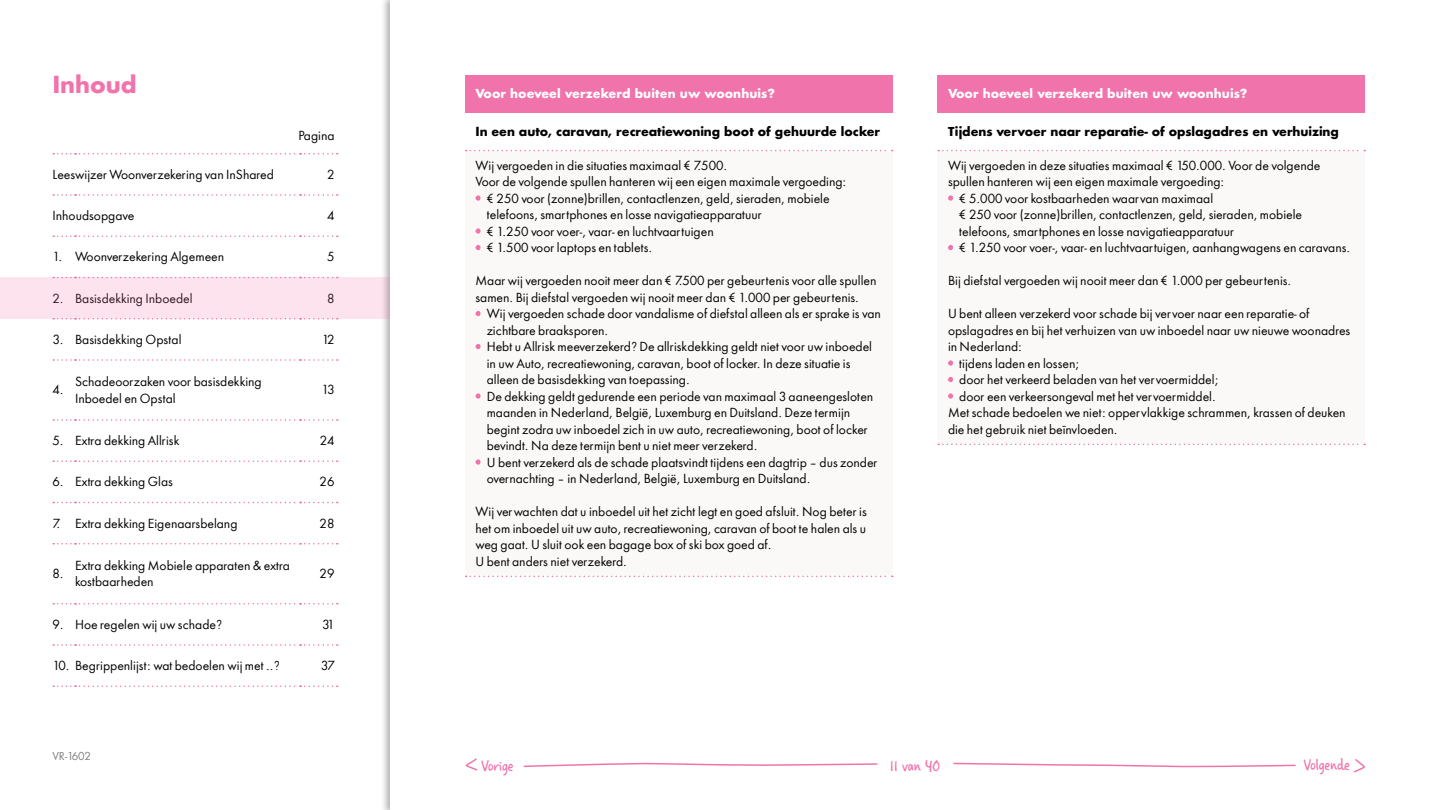
<style>
.page{position:relative;width:1440px;height:810px;background:#fff}
.page>*{position:absolute;margin:0;border:0;box-sizing:border-box;transform-origin:0 0}
.t1{font:700 22.5px "In Shared Sans";letter-spacing:-.01em;color:#f173ac}
.t2{font:16.5px "Casino Hand";letter-spacing:-.01em;color:#f173ac}
.t3{font:12px/16.5px "In Shared Sans";color:#000}
.t4{font:700 12px "In Shared Sans";letter-spacing:-.01em;color:#000}
.t5{font:700 12px "In Shared Sans";color:#fff}
.t6{font:10.5px "In Shared Sans";letter-spacing:-.01em;color:#808080}
</style>
<div class="page">
<svg style="left:53px;top:153px;width:285px;height:1px"></svg>
<svg style="left:53px;top:194px;width:285px;height:2px"></svg>
<svg style="left:53px;top:236px;width:285px;height:1px"></svg>
<svg style="left:53px;top:277px;width:285px;height:1px"></svg>
<svg style="left:53px;top:319px;width:285px;height:1px"></svg>
<svg style="left:53px;top:359px;width:285px;height:2px"></svg>
<svg style="left:53px;top:419px;width:285px;height:2px"></svg>
<svg style="left:53px;top:460px;width:285px;height:2px"></svg>
<svg style="left:53px;top:502px;width:285px;height:1px"></svg>
<svg style="left:53px;top:543px;width:285px;height:1px"></svg>
<svg style="left:53px;top:603px;width:285px;height:1px"></svg>
<svg style="left:53px;top:644px;width:285px;height:2px"></svg>
<svg style="left:53px;top:686px;width:285px;height:1px"></svg>
<svg style="left:523px;top:763px;width:355px;height:5px"></svg>
<svg style="left:953px;top:762px;width:343px;height:5px"></svg>
<div style="left:465px;top:75px;width:427px;height:37px;background:#f173ac"></div>
<div style="left:465px;top:151px;width:427px;height:425px;background:#fbf9f8"></div>
<svg style="left:466px;top:150px;width:427px;height:1px"></svg>
<svg style="left:466px;top:576px;width:427px;height:1px"></svg>
<svg style="left:475px;top:195px;width:6px;height:6px"></svg>
<svg style="left:475px;top:228px;width:6px;height:6px"></svg>
<svg style="left:475px;top:245px;width:6px;height:5px"></svg>
<svg style="left:475px;top:311px;width:6px;height:5px"></svg>
<svg style="left:475px;top:344px;width:6px;height:5px"></svg>
<svg style="left:475px;top:393px;width:6px;height:6px"></svg>
<svg style="left:475px;top:459px;width:6px;height:6px"></svg>
<div style="left:938px;top:75px;width:427px;height:37px;background:#f173ac"></div>
<div style="left:938px;top:151px;width:427px;height:293px;background:#fbf9f8"></div>
<svg style="left:938px;top:150px;width:427px;height:1px"></svg>
<svg style="left:938px;top:444px;width:427px;height:1px"></svg>
<svg style="left:948px;top:195px;width:5px;height:6px"></svg>
<svg style="left:948px;top:245px;width:5px;height:5px"></svg>
<svg style="left:948px;top:360px;width:5px;height:6px"></svg>
<svg style="left:948px;top:377px;width:5px;height:5px"></svg>
<svg style="left:948px;top:393px;width:5px;height:6px"></svg>
<div style="left:0;top:278px;width:389px;height:41px;background:#fce3ee"></div>
<svg style="left:1353px;top:759px;width:12px;height:14px"></svg>
<svg style="left:465px;top:758px;width:13px;height:13px"></svg>
<h1 class="t1" style="left:52px;top:69px;width:86px">Inhoud</h1>
<p class="t3" style="left:298px;top:127px;width:38px">Pagina</p>
<p class="t3" style="left:53px;top:166px;width:223px">Leeswijzer Woonverzekering van InShared</p>
<p class="t3" style="left:327px;top:166px;width:9px">2</p>
<p class="t3" style="left:53px;top:207px;width:84px">Inhoudsopgave</p>
<p class="t3" style="left:327px;top:207px;width:9px">4</p>
<p class="t3" style="left:53px;top:249px;width:173px">1. Woonverzekering Algemeen</p>
<p class="t3" style="left:327px;top:249px;width:9px">5</p>
<p class="t3" style="left:53px;top:290px;width:142px">2. Basisdekking Inboedel</p>
<p class="t3" style="left:327px;top:290px;width:9px">8</p>
<p class="t3" style="left:53px;top:331px;width:131px">3. Basisdekking Opstal</p>
<p class="t3" style="left:322px;top:331px;width:14px">12</p>
<p class="t3" style="left:53px;top:382px;width:13px">4.</p>
<p class="t3" style="left:75px;top:374px;width:188px">Schadeoorzaken voor basisdekking<br>Inboedel en Opstal</p>
<p class="t3" style="left:322px;top:382px;width:14px">13</p>
<p class="t3" style="left:53px;top:432px;width:128px">5. Extra dekking Allrisk</p>
<p class="t3" style="left:320px;top:432px;width:16px">24</p>
<p class="t3" style="left:53px;top:474px;width:122px">6. Extra dekking Glas</p>
<p class="t3" style="left:320px;top:474px;width:16px">26</p>
<p class="t3" style="left:53px;top:515px;width:186px">7. Extra dekking Eigenaarsbelang</p>
<p class="t3" style="left:320px;top:515px;width:16px">28</p>
<p class="t3" style="left:53px;top:566px;width:13px">8.</p>
<p class="t3" style="left:75px;top:557px;width:217px">Extra dekking Mobiele apparaten &amp; extra kostbaarheden</p>
<p class="t3" style="left:320px;top:566px;width:16px">29</p>
<p class="t3" style="left:53px;top:616px;width:171px">9. Hoe regelen wij uw schade?</p>
<p class="t3" style="left:322px;top:616px;width:14px">31</p>
<p class="t3" style="left:53px;top:657px;width:229px">10. Begrippenlijst: wat bedoelen wij met ..?</p>
<p class="t3" style="left:321px;top:657px;width:15px">37</p>
<p class="t6" style="left:52px;top:749px;width:40px">VR-1602</p>
<p class="t5" style="left:476px;top:85px;width:301px">Voor hoeveel verzekerd buiten uw woonhuis?</p>
<p class="t4" style="left:476px;top:123px;width:406px">In een auto, caravan, recreatiewoning boot of gehuurde locker</p>
<p class="t3" style="left:476px;top:157px;width:253px">Wij vergoeden in die situaties maximaal € 7.500.</p>
<p class="t3" style="left:476px;top:174px;width:372px">Voor de volgende spullen hanteren wij een eigen maximale vergoeding:</p>
<p class="t3" style="left:487px;top:190px;width:344px">€ 250 voor (zonne)brillen, contactlenzen, geld, sieraden, mobiele</p>
<p class="t3" style="left:487px;top:207px;width:277px">telefoons, smartphones en losse navigatieapparatuur</p>
<p class="t3" style="left:487px;top:223px;width:229px">€ 1.250 voor voer-, vaar- en luchtvaartuigen</p>
<p class="t3" style="left:487px;top:240px;width:167px">€ 1.500 voor laptops en tablets.</p>
<p class="t3" style="left:476px;top:273px;width:402px">Maar wij vergoeden nooit meer dan € 7.500 per gebeurtenis voor alle spullen samen. Bij diefstal vergoeden wij nooit meer dan € 1.000 per gebeurtenis.</p>
<p class="t3" style="left:487px;top:306px;width:396px">Wij vergoeden schade door vandalisme of diefstal alleen als er sprake is van zichtbare braaksporen.<br>Hebt u Allrisk meeverzekerd? De allriskdekking geldt niet voor uw inboedel in uw Auto, recreatiewoning, caravan, boot of locker. In deze situatie is alleen de basisdekking van toepassing.<br>De dekking geldt gedurende een periode van maximaal 3 aaneengesloten maanden in Nederland, België, Luxemburg en Duitsland. Deze termijn begint zodra uw inboedel zich in uw auto, recreatiewoning, boot of locker bevindt. Na deze termijn bent u niet meer verzekerd.<br>U bent verzekerd als de schade plaatsvindt tijdens een dagtrip – dus zonder overnachting – in Nederland, België, Luxemburg en Duitsland.</p>
<p class="t3" style="left:476px;top:504px;width:393px">Wij verwachten dat u inboedel uit het zicht legt en goed afsluit. Nog beter is het om inboedel uit uw auto, recreatiewoning, caravan of boot te halen als u weg gaat. U sluit ook een bagage box of ski box goed af.<br>U bent anders niet verzekerd.</p>
<p class="t5" style="left:948px;top:85px;width:301px">Voor hoeveel verzekerd buiten uw woonhuis?</p>
<p class="t4" style="left:948px;top:123px;width:393px">Tijdens vervoer naar reparatie- of opslagadres en verhuizing</p>
<p class="t3" style="left:948px;top:157px;width:374px">Wij vergoeden in deze situaties maximaal € 150.000. Voor de volgende</p>
<p class="t3" style="left:948px;top:174px;width:278px">spullen hanteren wij een eigen maximale vergoeding:</p>
<p class="t3" style="left:959px;top:190px;width:255px">€ 5.000 voor kostbaarheden waarvan maximaal</p>
<p class="t3" style="left:959px;top:207px;width:344px">€ 250 voor (zonne)brillen, contactlenzen, geld, sieraden, mobiele</p>
<p class="t3" style="left:959px;top:223px;width:277px">telefoons, smartphones en losse navigatieapparatuur</p>
<p class="t3" style="left:959px;top:240px;width:392px">€ 1.250 voor voer-, vaar- en luchtvaartuigen, aanhangwagens en caravans.</p>
<p class="t3" style="left:948px;top:273px;width:345px">Bij diefstal vergoeden wij nooit meer dan € 1.000 per gebeurtenis.</p>
<p class="t3" style="left:948px;top:306px;width:363px">U bent alleen verzekerd voor schade bij vervoer naar een reparatie- of</p>
<p class="t3" style="left:948px;top:322px;width:404px">opslagadres en bij het verhuizen van uw inboedel naar uw nieuwe woonadres</p>
<p class="t3" style="left:948px;top:339px;width:75px">in Nederland:</p>
<p class="t3" style="left:959px;top:355px;width:121px">tijdens laden en lossen;</p>
<p class="t3" style="left:959px;top:372px;width:261px">door het verkeerd beladen van het vervoermiddel;</p>
<p class="t3" style="left:959px;top:388px;width:258px">door een verkeersongeval met het vervoermiddel.</p>
<p class="t3" style="left:948px;top:405px;width:399px">Met schade bedoelen we niet: oppervlakkige schrammen, krassen of deuken</p>
<p class="t3" style="left:948px;top:421px;width:171px">die het gebruik niet beïnvloeden.</p>
<h2 class="t2" style="left:481px;top:756px;width:34px">Vorige</h2>
<h2 class="t2" style="left:1304px;top:755px;width:48px">Volgende</h2>
<h2 class="t2" style="left:890px;top:756px;width:52px">11 van 40</h2>
</div>
